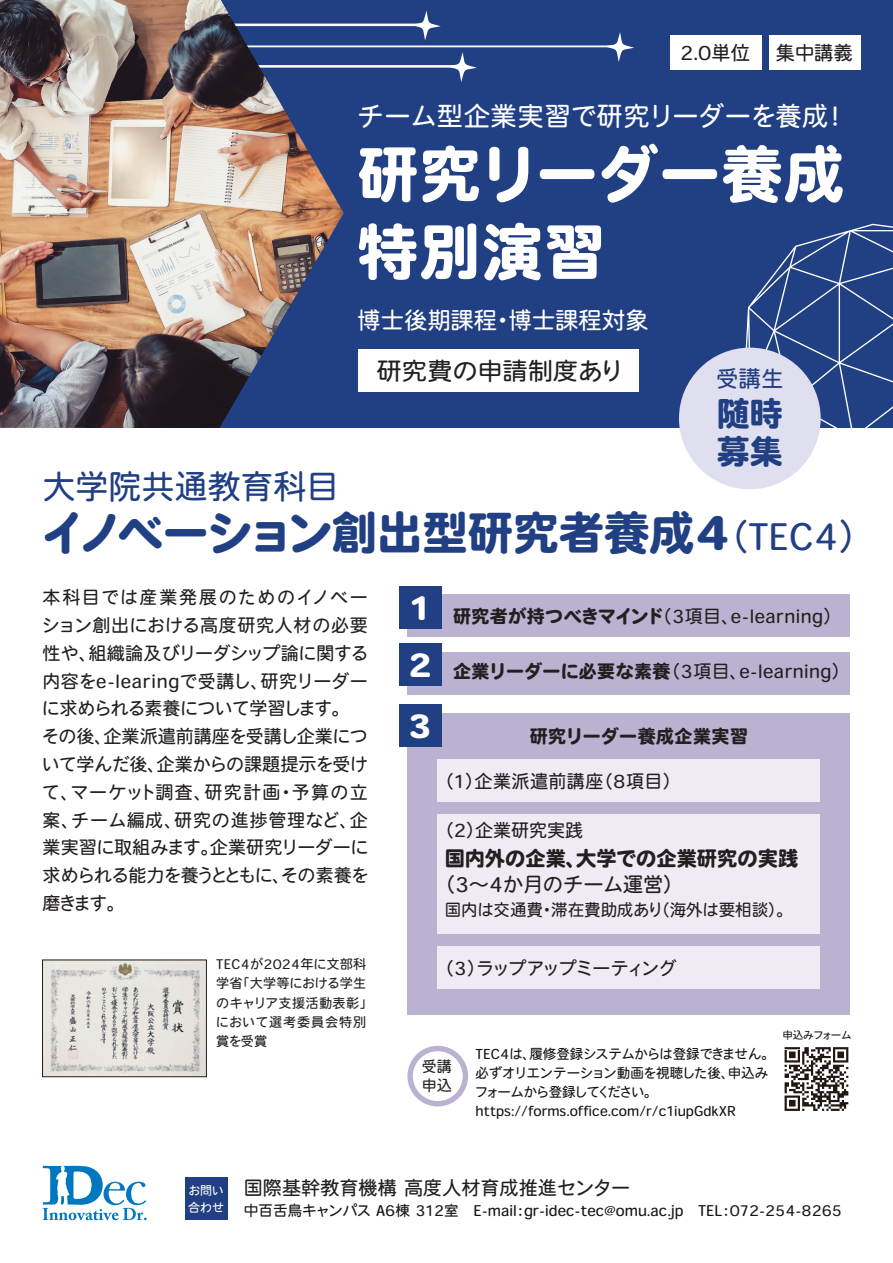
<style>
.page{position:relative;width:893px;height:1263px;background:#fff}
.page>*{position:absolute;margin:0;border:0;box-sizing:border-box;transform-origin:0 0}
.t1{font:60.75px/77.7px "Heisei Maru Go Std W8";letter-spacing:.025em;color:#fff}
.t2{font:45.3px "Heisei Maru Go Std W8";color:#214083}
.t3{font:33px "Heisei Maru Go Std W4";color:#214083}
.t4{font:33px/38.5px "Heisei Maru Go Std W8";color:#214083}
.t5{font:31.5px/57.2px "Heisei Maru Go Std W8";color:#fff}
.t6{font:26.25px "Heisei Maru Go Std W4";letter-spacing:-.005em;color:#fff}
.t7{font:24px "Heisei Maru Go Std W4";color:#231f20;scale:1.06 1}
.t8{font:23.25px "Heisei Maru Go Std W4";color:#fff}
.t9{font:22.5px "Heisei Maru Go Std W4";color:#214083}
.t10{font:20.25px "Heisei Maru Go Std W8";color:#231f20}
.t11{font:20.25px "Heisei Maru Go Std W4";letter-spacing:-.01em;color:#231f20}
.t12{font:19.2px "Heisei Maru Go Std W4";color:#231f20}
.t13{font:18px/27.8px "Heisei Maru Go Std W4";letter-spacing:.005em;color:#231f20}
.t14{font:18px "Heisei Maru Go Std W4";letter-spacing:.025em;color:#231f20}
.t15{font:18px "Heisei Maru Go Std W4";letter-spacing:-.065em;color:#231f20}
.t16{font:18px "Heisei Maru Go Std W8";letter-spacing:.025em;color:#231f20}
.t17{font:16.5px "Heisei Maru Go Std W4";color:#231f20}
.t18{font:15px/19px "Heisei Maru Go Std W4";color:#231f20}
.t19{font:14.7px "Heisei Maru Go Std W4";color:#1a1415}
.t20{font:13.5px/19px "Heisei Maru Go Std W4";letter-spacing:-.02em;color:#1a1415}
.t21{font:13.2px/19.2px "Heisei Maru Go Std W4";letter-spacing:.015em;color:#231f20}
.t22{font:12px/16.4px "Heisei Maru Go Std W4";letter-spacing:-.015em;color:#fff}
.t23{font:10.5px "Heisei Maru Go Std W4";letter-spacing:-.045em;color:#1a1415}
.s1{font-family:"Heisei Maru Go Std W4";font-size:36px}
.s2{font-family:"Heisei Maru Go Std W8"}
</style>
<div class="page">
<div style="left:87px;top:0;width:806px;height:428px;background:#214083"></div>
<svg style="left:344px;top:46px;width:260px;height:1px"></svg>
<svg style="left:604px;top:32px;width:30px;height:30px"></svg>
<hr style="left:221px;top:65px;width:241px;height:3px;background:#fff">
<svg style="left:447px;top:52px;width:30px;height:30px"></svg>
<hr style="left:184px;top:24px;width:241px;height:2px;background:#fff">
<svg style="left:411px;top:11px;width:30px;height:29px"></svg>
<img style="left:0;top:0;width:344px;height:428px">
<svg style="left:745px;top:224px;width:148px;height:204px"></svg>
<div style="left:407px;top:1046px;width:61px;height:60px;border:5px solid #bbb2d1;border-radius:50%"></div>
<div style="left:408px;top:713px;width:442px;height:302px;background:#bbb2d1"></div>
<div style="left:437px;top:759px;width:383px;height:43px;background:#efeaf4"></div>
<div style="left:399px;top:704px;width:43px;height:43px;background:#214083"></div>
<div style="left:437px;top:815px;width:383px;height:119px;background:#efeaf4"></div>
<div style="left:437px;top:946px;width:383px;height:43px;background:#efeaf4"></div>
<div style="left:408px;top:652px;width:442px;height:42px;background:#bbb2d1"></div>
<div style="left:408px;top:595px;width:442px;height:42px;background:#bbb2d1"></div>
<div style="left:399px;top:586px;width:43px;height:43px;background:#214083"></div>
<div style="left:399px;top:643px;width:43px;height:43px;background:#214083"></div>
<div style="left:679px;top:348px;width:142px;height:141px;background:#e0dfef;border-radius:50%"></div>
<div style="left:769px;top:35px;width:92px;height:34px;background:#fff"></div>
<div style="left:670px;top:35px;width:92px;height:34px;background:#fff"></div>
<div style="left:358px;top:349px;width:281px;height:43px;background:#fff"></div>
<img style="left:44px;top:962px;width:161px;height:113px">
<div style="left:42px;top:960px;width:165px;height:117px;border:1px solid #231f20"></div>
<svg style="left:785px;top:1047px;width:63px;height:64px"></svg>
<svg style="left:43px;top:1166px;width:104px;height:54px"></svg>
<div style="left:185px;top:1177px;width:43px;height:43px;background:#214083"></div>
<p class="t12" style="left:680px;top:40px;width:71px">2.0単位</p>
<p class="t12" style="left:776px;top:40px;width:78px">集中講義</p>
<h3 class="t6" style="left:358px;top:98px;width:492px">チーム型企業実習で研究リーダーを養成！</h3>
<h1 class="t1" style="left:358px;top:137px;width:489px">研究リーダー養成特別演習</h1>
<p class="t8" style="left:358px;top:304px;width:292px">博士後期課程・博士課程対象</p>
<h3 class="t7" style="left:376px;top:355px;width:235px">研究費の申請制度あり</h3>
<p class="t9" style="left:716px;top:364px;width:69px">受講生</p>
<h3 class="t4" style="left:717px;top:395px;width:67px">随時募集</h3>
<h3 class="t3" style="left:43px;top:464px;width:298px">大学院共通教育科目</h3>
<h2 class="t2" style="left:41px;top:508px;width:835px">イノベーション創出型研究者養成4<span class="s1">（TEC4）</span></h2>
<p class="t13" style="left:41px;top:584px;width:329px">本科目では産業発展のためのイノベーション創出における高度研究人材の必要性や、組織論及びリーダシップ論に関する内容をe-learingで受講し、研究リーダーに求められる素養について学習します。その後、企業派遣前講座を受講し企業について学んだ後、企業からの課題提示を受けて、マーケット調査、研究計画・予算の立案、チーム編成、研究の進捗管理など、企業実習に取組みます。企業研究リーダーに求められる能力を養うとともに、その素養を磨きます。</p>
<h3 class="t5" style="left:408px;top:581px;width:26px">1<br>2</h3>
<h3 class="t5" style="left:408px;top:699px;width:25px">3</h3>
<p class="t14" style="left:453px;top:604px;width:390px"><span class="s2">研究者が持つべきマインド</span>（3項目、e-learning）</p>
<p class="t14" style="left:453px;top:659px;width:398px"><span class="s2">企業リーダーに必要な素養</span>（3項目、e-learning）</p>
<p class="t16" style="left:530px;top:726px;width:220px">研究リーダー養成企業実習</p>
<p class="t14" style="left:436px;top:769px;width:246px">（1）企業派遣前講座（8項目）</p>
<p class="t13" style="left:436px;top:816px;width:149px">（2）企業研究実践</p>
<p class="t10" style="left:445px;top:847px;width:355px">国内外の企業、大学での企業研究の実践</p>
<p class="t11" style="left:435px;top:871px;width:250px">（3～4か月のチーム運営）</p>
<p class="t17" style="left:445px;top:898px;width:350px">国内は交通費・滞在費助成あり（海外は要相談）。</p>
<p class="t21" style="left:216px;top:955px;width:158px">TEC4が2024年に文部科学省「大学等における学生のキャリア支援活動表彰」において選考委員会特別賞を受賞　</p>
<p class="t15" style="left:436px;top:956px;width:242px">（3）ラップアップミーティング</p>
<p class="t20" style="left:475px;top:1044px;width:302px">TEC4は、履修登録システムからは登録できません。必ずオリエンテーション動画を視聴した後、申込みフォームから登録してください。https://forms.office.com/r/c1iupGdkXR</p>
<p class="t18" style="left:422px;top:1057px;width:32px">受講申込</p>
<p class="t23" style="left:782px;top:1028px;width:71px">申込みフォーム</p>
<p class="t22" style="left:188px;top:1183px;width:38px">お問い合わせ</p>
<p class="t12" style="left:244px;top:1175px;width:388px">国際基幹教育機構 高度人材育成推進センター</p>
<p class="t19" style="left:244px;top:1201px;width:600px">中百舌鳥キャンパス A6棟 312室　E-mail：gr-idec-tec@omu.ac.jp　TEL：072-254-8265</p>
</div>
